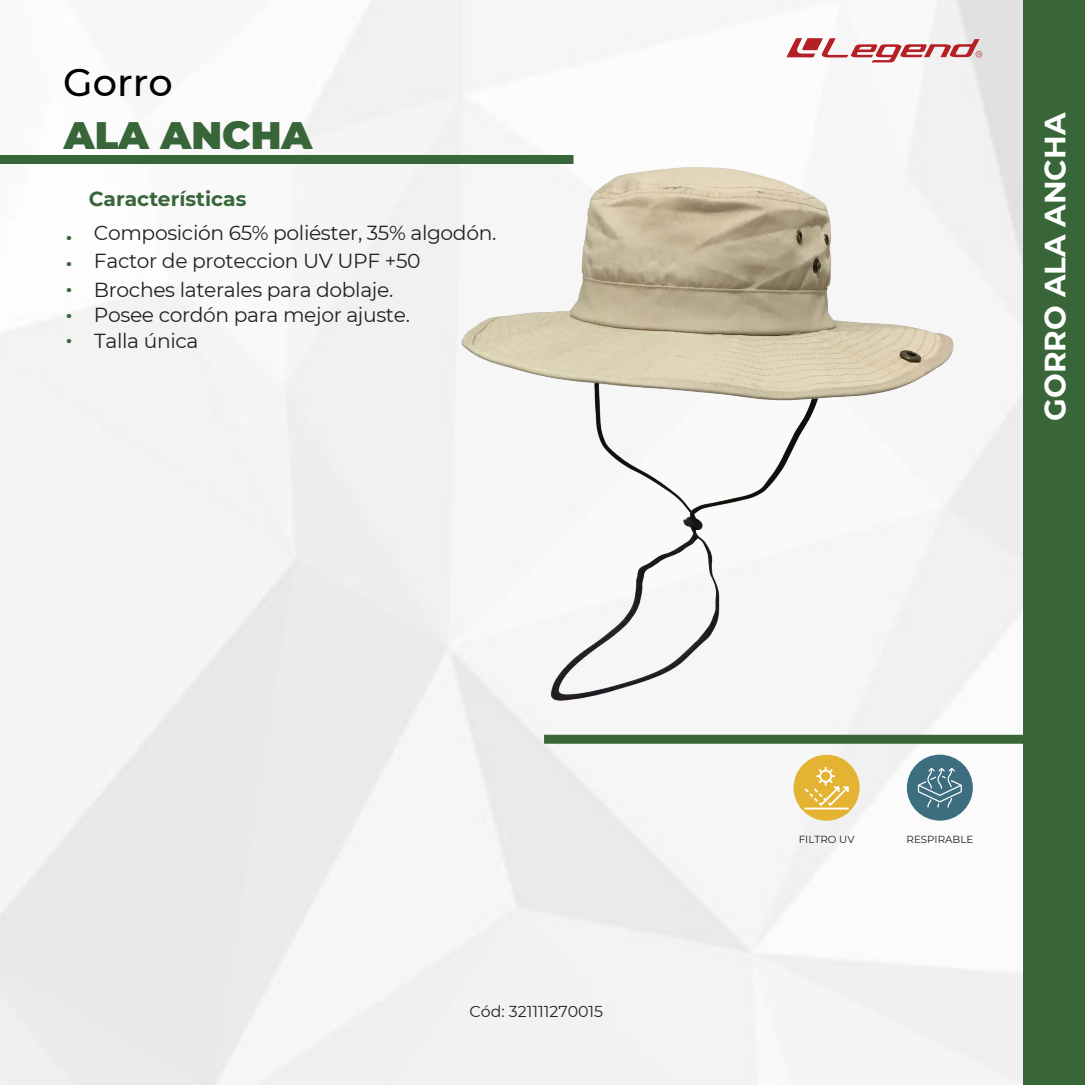
<style>
.page{position:relative;width:1085px;height:1085px;background:#fff}
.page>*{position:absolute;margin:0;border:0;box-sizing:border-box;transform-origin:0 0}
.t1{font:900 38.25px "Montserrat";color:#386639}
.t2{font:500 38.25px "Montserrat";color:#000}
.t3{font:700 29.25px "Montserrat";color:#fff}
.t4{font:700 22.5px/25.9px "Montserrat";color:#386639;text-align:justify}
.t5{font:20.25px/28.1px "Montserrat";letter-spacing:-.02em;color:#222220}
.t6{font:700 20.25px "Montserrat";color:#386639}
.t7{font:15.75px "Montserrat";color:#222220}
.t8{font:10.35px "Montserrat";color:#211915}
</style>
<div class="page">
<img style="left:0;top:0;width:1023px;height:1084px">
<div style="left:1023px;top:0;width:61px;height:1084px;background:#386639"></div>
<div style="left:544px;top:734px;width:540px;height:9px;background:#386639"></div>
<div style="left:0;top:155px;width:573px;height:9px;background:#386639"></div>
<svg style="left:786px;top:38px;width:195px;height:24px"></svg>
<div style="left:906px;top:754px;width:66px;height:66px;background:#3d6e80;border-radius:50%"></div>
<svg style="left:917px;top:767px;width:44px;height:40px"></svg>
<div style="left:793px;top:754px;width:66px;height:66px;background:#e4b331;border-radius:50%"></div>
<hr style="left:804px;top:807px;width:44px;height:2px;background:#fff">
<svg style="left:804px;top:766px;width:45px;height:40px"></svg>
<img style="left:426px;top:136px;width:551px;height:579px">
<h1 class="t2" style="left:63px;top:55px;width:111px">Gorro</h1>
<h1 class="t1" style="left:64px;top:107px;width:250px">ALA ANCHA</h1>
<p class="t6" style="left:89px;top:184px;width:159px">Características</p>
<p class="t4" style="left:66px;top:218px;width:7px">. . .</p>
<p class="t5" style="left:94px;top:218px;width:404px">Composición 65% poliéster, 35% algodón.<br>Factor de proteccion UV UPF +50<br>Broches laterales para doblaje.</p>
<p class="t5" style="left:66px;top:301px;width:345px;line-height:25.7px"><sup>.</sup> Posee cordón para mejor ajuste. <sup>.</sup> Talla única</p>
<p class="t7" style="left:469px;top:1000px;width:135px">Cód: 321111270015</p>
<h2 class="t3" style="left:1033px;top:420px;width:310px;rotate:-90deg">GORRO ALA ANCHA</h2>
<p class="t8" style="left:798px;top:831px;width:57px">FILTRO UV</p>
<p class="t8" style="left:906px;top:832px;width:68px">RESPIRABLE</p>
</div>
